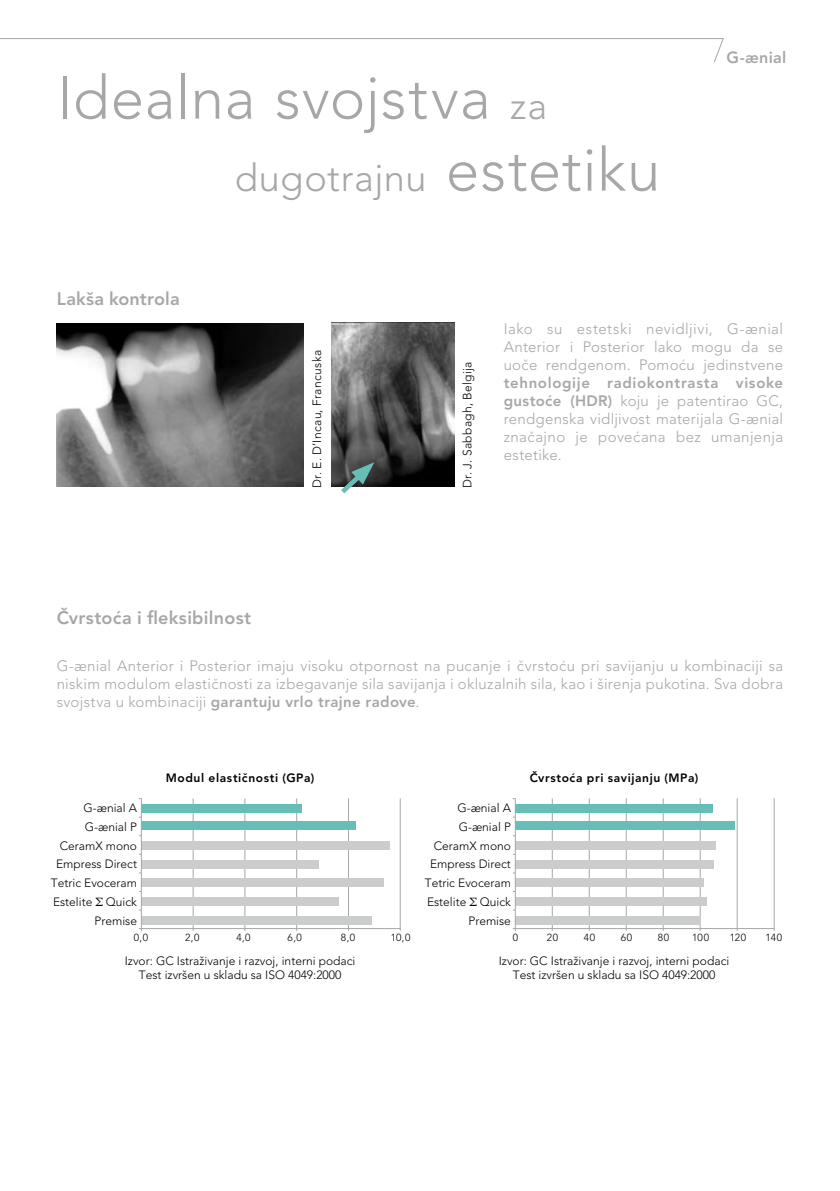
<style>
.page{position:relative;width:840px;height:1191px;background:#fff}
.page>*{position:absolute;margin:0;border:0;box-sizing:border-box;transform-origin:0 0}
.t1{font:300 60px "Avenir";letter-spacing:.005em;color:#a7a7a8}
.t2{font:300 38px "Avenir";letter-spacing:.015em;color:#a7a7a8}
.t3{font:800 18px "Avenir";letter-spacing:.015em;color:#a7a7a8}
.t4{font:800 16px "Avenir";color:#a7a7a8}
.t5{font:300 15px/18px "Avenir";letter-spacing:.02em;color:#a7a7a8;text-align:justify}
.t6{font:300 12px/14.4px "Avenir";color:#000;text-align:center}
.t7{font:800 12px "Avenir";letter-spacing:.05em;color:#000}
.t8{font:300 12px "Avenir";letter-spacing:.025em;color:#000}
.t9{font:300 10.2px "Avenir";letter-spacing:.055em;color:#000}
.s1{font-size:38px}
.s2{font-size:60px}
.s3{font-weight:800}
.s4{font-family:"Times";font-weight:400}
</style>
<div class="page">
<svg style="left:0;top:38px;width:724px;height:25px"></svg>
<hr style="left:139px;top:928px;width:261px;height:1px;background:#a7a7a8">
<hr style="left:512px;top:928px;width:262px;height:1px;background:#a7a7a8">
<hr style="left:399px;top:798px;width:1px;height:132px;background:#a7a7a8">
<hr style="left:348px;top:798px;width:1px;height:132px;background:#a7a7a8">
<hr style="left:296px;top:798px;width:1px;height:132px;background:#a7a7a8">
<hr style="left:244px;top:798px;width:1px;height:132px;background:#a7a7a8">
<hr style="left:193px;top:798px;width:1px;height:132px;background:#a7a7a8">
<hr style="left:736px;top:798px;width:1px;height:132px;background:#a7a7a8">
<hr style="left:773px;top:798px;width:1px;height:132px;background:#a7a7a8">
<hr style="left:699px;top:798px;width:1px;height:132px;background:#a7a7a8">
<hr style="left:662px;top:798px;width:1px;height:132px;background:#a7a7a8">
<hr style="left:625px;top:798px;width:1px;height:132px;background:#a7a7a8">
<hr style="left:588px;top:798px;width:1px;height:132px;background:#a7a7a8">
<hr style="left:551px;top:798px;width:1px;height:132px;background:#a7a7a8">
<div style="left:141px;top:804px;width:161px;height:8px;background:#66beb7"></div>
<div style="left:515px;top:804px;width:197px;height:8px;background:#66beb7"></div>
<div style="left:141px;top:821px;width:215px;height:9px;background:#66beb7"></div>
<div style="left:515px;top:821px;width:219px;height:9px;background:#66beb7"></div>
<div style="left:141px;top:841px;width:249px;height:9px;background:#cbcccc"></div>
<div style="left:515px;top:841px;width:200px;height:9px;background:#cbcccc"></div>
<div style="left:141px;top:860px;width:177px;height:8px;background:#cbcccc"></div>
<div style="left:515px;top:860px;width:198px;height:8px;background:#cbcccc"></div>
<div style="left:141px;top:897px;width:198px;height:8px;background:#cbcccc"></div>
<div style="left:515px;top:897px;width:191px;height:8px;background:#cbcccc"></div>
<div style="left:141px;top:877px;width:242px;height:9px;background:#cbcccc"></div>
<div style="left:515px;top:877px;width:188px;height:9px;background:#cbcccc"></div>
<div style="left:141px;top:916px;width:230px;height:9px;background:#cbcccc"></div>
<div style="left:515px;top:916px;width:185px;height:9px;background:#cbcccc"></div>
<hr style="left:141px;top:798px;width:1px;height:133px;background:#a7a7a8">
<hr style="left:514px;top:798px;width:1px;height:133px;background:#a7a7a8">
<img style="left:57px;top:323px;width:246px;height:163px">
<img style="left:331px;top:323px;width:123px;height:164px">
<svg style="left:336px;top:462px;width:38px;height:32px"></svg>
<h1 class="t1" style="left:57px;top:63px;width:491px">Idealna svojstva <span class="s1">za</span></h1>
<h2 class="t2" style="left:234px;top:155px;width:427px">dugotrajnu <span class="s2">estetiku</span></h2>
<p class="t3" style="left:57px;top:288px;width:124px">Lakša kontrola</p>
<p class="t4" style="left:726px;top:48px;width:61px">G-≥nial</p>
<p class="t3" style="left:57px;top:607px;width:196px">»vrstoÊa i fleksibilnost</p>
<p class="t8" style="left:310px;top:488px;width:139px;rotate:-90deg">Dr. E. D’Incau, Francuska</p>
<p class="t8" style="left:460px;top:488px;width:128px;rotate:-90deg">Dr. J. Sabbagh, Belgija</p>
<p class="t5" style="left:503px;top:320px;width:281px">Iako su estetski nevidljivi, G-≥nial Anterior i Posterior lako mogu da se uoËe rendgenom. PomoÊu jedinstvene</p>
<p class="t5" style="left:503px;top:374px;width:281px"><span class="s3">tehnologije radiokontrasta visoke gustoÊe (HDR)</span> koju je patentirao GC, rendgenska vidljivost materijala G-≥nial znaËajno je poveÊana bez umanjenja estetike.</p>
<p class="t5" style="left:57px;top:657px;width:727px">G-≥nial Anterior i Posterior imaju visoku otpornost na pucanje i ËvrstoÊu pri savijanju u kombinaciji sa niskim modulom elastiËnosti za izbegavanje sila savijanja i okluzalnih sila, kao i širenja pukotina. Sva dobra svojstva u kombinaciji <span class="s3">garantuju vrlo trajne radove</span>.</p>
<p class="t7" style="left:166px;top:770px;width:150px">Modul elastiËnosti (GPa)</p>
<p class="t7" style="left:529px;top:770px;width:170px">»vrstoÊa pri savijanju (MPa)</p>
<p class="t6" style="left:83px;top:801px;width:55px">G-≥nial A</p>
<p class="t6" style="left:457px;top:801px;width:55px">G-≥nial A</p>
<p class="t6" style="left:85px;top:819px;width:54px">G-≥nial P</p>
<p class="t6" style="left:458px;top:819px;width:54px">G-≥nial P</p>
<p class="t6" style="left:60px;top:838px;width:79px">CeramX mono</p>
<p class="t6" style="left:433px;top:838px;width:79px">CeramX mono</p>
<p class="t6" style="left:56px;top:857px;width:82px">Empress Direct</p>
<p class="t6" style="left:430px;top:857px;width:82px">Empress Direct</p>
<p class="t6" style="left:51px;top:875px;width:88px">Tetric Evoceram</p>
<p class="t6" style="left:424px;top:875px;width:88px">Tetric Evoceram</p>
<p class="t6" style="left:53px;top:894px;width:85px">Estelite <span class="s4">Σ</span> Quick</p>
<p class="t6" style="left:427px;top:894px;width:85px">Estelite <span class="s4">Σ</span> Quick</p>
<p class="t6" style="left:94px;top:913px;width:44px">Premise</p>
<p class="t6" style="left:468px;top:913px;width:44px">Premise</p>
<p class="t9" style="left:185px;top:932px;width:16px">2,0</p>
<p class="t9" style="left:287px;top:932px;width:16px">6,0</p>
<p class="t9" style="left:390px;top:932px;width:21px">10,0</p>
<p class="t9" style="left:546px;top:932px;width:13px">20</p>
<p class="t9" style="left:620px;top:932px;width:13px">60</p>
<p class="t9" style="left:691px;top:932px;width:19px">100</p>
<p class="t9" style="left:765px;top:932px;width:18px">140</p>
<p class="t6" style="left:125px;top:953px;width:232px">Izvor: GC Istraživanje i razvoj, interni podaci<br>Test izvršen u skladu sa ISO 4049:2000</p>
<p class="t6" style="left:498px;top:953px;width:232px">Izvor: GC Istraživanje i razvoj, interni podaci<br>Test izvršen u skladu sa ISO 4049:2000</p>
<p class="t9" style="left:134px;top:932px;width:16px">0,0</p>
<p class="t9" style="left:236px;top:932px;width:16px">4,0</p>
<p class="t9" style="left:341px;top:932px;width:16px">8,0</p>
<p class="t9" style="left:512px;top:932px;width:7px">0</p>
<p class="t9" style="left:583px;top:932px;width:13px">40</p>
<p class="t9" style="left:657px;top:932px;width:13px">80</p>
<p class="t9" style="left:729px;top:932px;width:18px">120</p>
</div>
